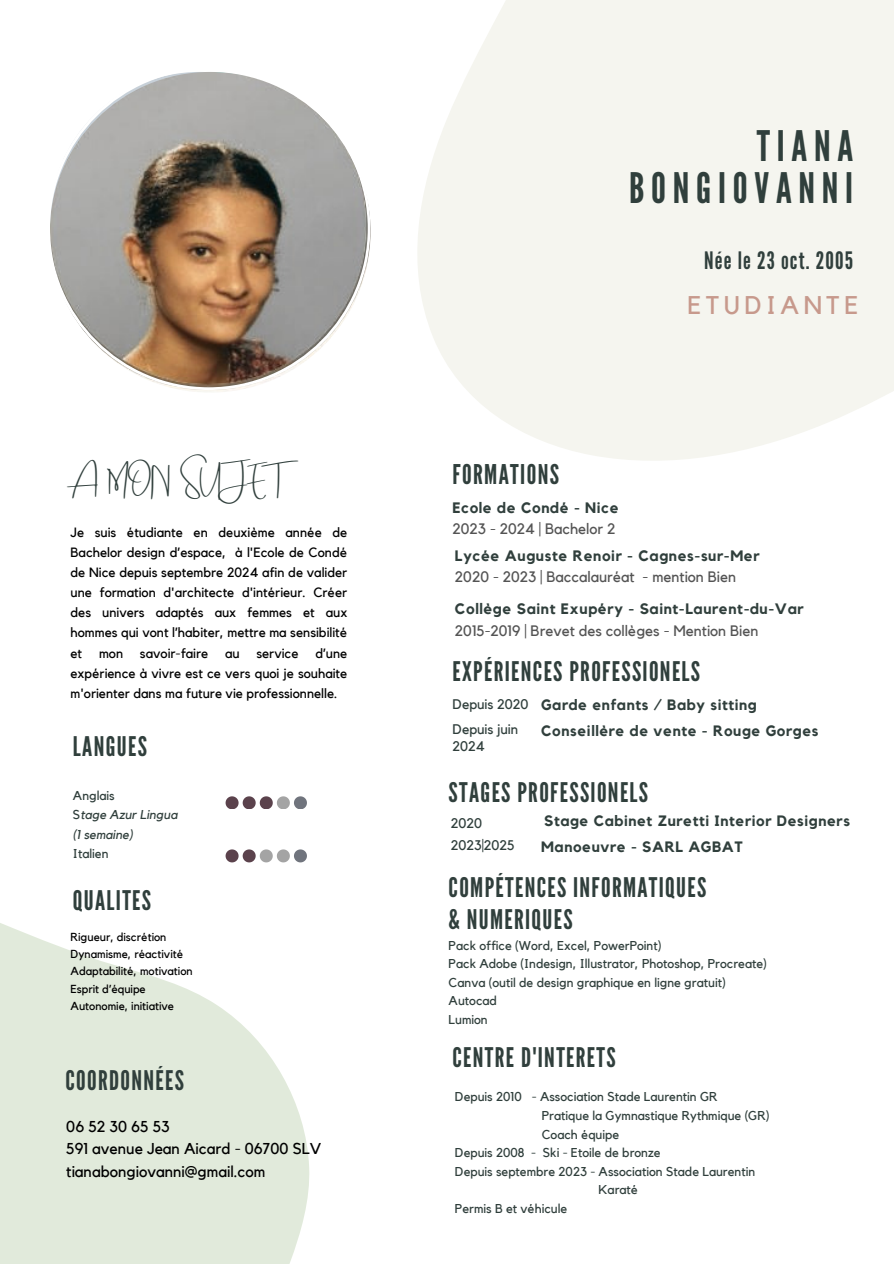
<style>
.page{position:relative;width:894px;height:1264px;background:#fff}
.page>*{position:absolute;margin:0;border:0;box-sizing:border-box;transform-origin:0 0}
.t1{font:42px/42.8px "League Gothic";letter-spacing:.16em;color:#303f3c;text-align:right}
.t2{font:27.15px "League Gothic";letter-spacing:.05em;color:#303f3c}
.t3{font:27px/31.8px "League Gothic";letter-spacing:.05em;color:#303f3c}
.t4{font:25.5px "Kollektif";letter-spacing:.175em;color:#c7998c}
.t5{font:24px "League Gothic";letter-spacing:.05em;color:#303f3c}
.t6{font:18px "Amsterdam Two";letter-spacing:.05em;color:#303f3c}
.t7{font:15.75px/22.5px "Kollektif";color:#000}
.t8{font:15.15px "Kollektif";color:#545454}
.t9{font:700 15.15px "Kollektif";letter-spacing:.04em;color:#303f3c}
.t10{font:700 15px "Kollektif";letter-spacing:.04em;color:#303f3c}
.t11{font:13.95px/16.4px "Kollektif";color:#303f3c}
.t12{font:13.35px/20.1px "Kollektif";color:#000;text-align:justify}
.t13{font:12.75px "Kollektif";color:#303f3c}
.t14{font:italic 12.75px/19.2px "Kollektif";color:#303f3c}
.t15{font:11.55px "Kollektif";color:#000}
.s1{font-style:normal}
</style>
<div class="page">
<svg style="left:0;top:862px;width:310px;height:401px;fill:#e1eadb"></svg>
<svg style="left:225px;top:796px;width:81px;height:12px"></svg>
<svg style="left:417px;top:0;width:476px;height:461px;fill:#f5f5ef"></svg>
<svg style="left:50px;top:72px;width:320px;height:318px"></svg>
<svg style="left:225px;top:849px;width:82px;height:13px"></svg>
<p class="t6" style="left:73px;top:473px;width:232px">A MON SUJET</p>
<p class="t12" style="left:70px;top:522px;width:278px">Je suis étudiante en deuxième année de Bachelor design d’espace, à l'Ecole de Condé de Nice depuis septembre 2024 afin de valider une formation d'architecte d'intérieur. Créer des univers adaptés aux femmes et aux hommes qui vont l’habiter, mettre ma sensibilité et</p>
<p class="t12" style="left:99px;top:643px;width:26px">mon</p>
<p class="t12" style="left:140px;top:643px;width:70px">savoir-faire</p>
<p class="t12" style="left:225px;top:643px;width:16px">au</p>
<p class="t12" style="left:256px;top:643px;width:44px">service</p>
<p class="t12" style="left:70px;top:643px;width:278px;text-indent:245px">d’une expérience à vivre est ce vers quoi je souhaite m'orienter dans ma future vie professionnelle.</p>
<h4 class="t3" style="left:73px;top:731px;width:75px">LANGUES</h4>
<p class="t13" style="left:73px;top:790px;width:43px">Anglais</p>
<h2 class="t14" style="left:73px;top:806px;width:106px"><span class="s1">S</span>tage Azur Lingua (1 semaine)</h2>
<p class="t13" style="left:73px;top:847px;width:37px">Italien</p>
<p class="t3" style="left:73px;top:884px;width:80px">QUALITES</p>
<p class="t15" style="left:70px;top:931px;width:97px">Rigueur, discrétion</p>
<p class="t15" style="left:70px;top:948px;width:114px">Dynamisme, réactivité</p>
<p class="t15" style="left:70px;top:966px;width:124px">Adaptabilité, motivation</p>
<p class="t15" style="left:70px;top:983px;width:77px">Esprit d’équipe</p>
<p class="t15" style="left:70px;top:1000px;width:105px">Autonomie, initiative</p>
<h1 class="t3" style="left:66px;top:1064px;width:120px">COORDONNÉES</h1>
<h3 class="t7" style="left:66px;top:1115px;width:256px">06 52 30 65 53<br>591 avenue Jean Aicard - 06700 SLV tianabongiovanni@gmail.com</h3>
<p class="t1" style="left:629px;top:125px;width:225px">TIANA<br>BONGIOVANNI</p>
<p class="t5" style="left:704px;top:247px;width:150px">Née le 23 oct. 2005</p>
<p class="t2" style="left:452px;top:459px;width:108px">FORMATIONS</p>
<p class="t9" style="left:452px;top:500px;width:167px">Ecole de Condé - Nice</p>
<p class="t8" style="left:452px;top:522px;width:164px">2023 - 2024 | Bachelor 2</p>
<p class="t4" style="left:687px;top:294px;width:172px">ETUDIANTE</p>
<p class="t9" style="left:455px;top:548px;width:306px">Lycée Auguste Renoir - Cagnes-sur-Mer</p>
<p class="t8" style="left:455px;top:570px;width:282px">2020 - 2023 | Baccalauréat - mention Bien</p>
<p class="t9" style="left:455px;top:602px;width:350px">Collège Saint Exupéry - Saint-Laurent-du-Var</p>
<p class="t8" style="left:455px;top:623px;width:305px">2015-2019 | Brevet des collèges - Mention Bien</p>
<p class="t3" style="left:452px;top:656px;width:249px">EXPÉRIENCES PROFESSIONELS</p>
<p class="t11" style="left:452px;top:696px;width:77px">Depuis 2020</p>
<h2 class="t10" style="left:541px;top:698px;width:217px">Garde enfants / Baby sitting</h2>
<h6 class="t11" style="left:452px;top:721px;width:67px">Depuis juin<br>2024</h6>
<h2 class="t10" style="left:541px;top:723px;width:279px">Conseillère de vente - Rouge Gorges</h2>
<h5 class="t3" style="left:448px;top:777px;width:201px">STAGES PROFESSIONELS</h5>
<h2 class="t11" style="left:451px;top:815px;width:33px">2020</h2>
<p class="t10" style="left:544px;top:814px;width:307px">Stage Cabinet Zuretti Interior Designers</p>
<p class="t11" style="left:451px;top:838px;width:65px">2023|2025</p>
<h5 class="t10" style="left:541px;top:839px;width:203px">Manoeuvre - SARL AGBAT</h5>
<h2 class="t3" style="left:448px;top:872px;width:259px">COMPÉTENCES INFORMATIQUES &amp; NUMERIQUES</h2>
<h2 class="t13" style="left:448px;top:939px;width:214px">Pack office (Word, Excel, PowerPoint)</h2>
<h5 class="t13" style="left:448px;top:957px;width:320px">Pack Adobe (Indesign, Illustrator, Photoshop, Procreate)</h5>
<h6 class="t13" style="left:448px;top:976px;width:279px">Canva (outil de design graphique en ligne gratuit)</h6>
<h5 class="t13" style="left:448px;top:995px;width:50px">Autocad</h5>
<h6 class="t13" style="left:448px;top:1013px;width:41px">Lumion</h6>
<h5 class="t3" style="left:452px;top:1042px;width:165px">CENTRE D'INTERETS</h5>
<h6 class="t13" style="left:455px;top:1090px;width:264px">Depuis 2010 - Association Stade Laurentin GR</h6>
<h2 class="t13" style="left:541px;top:1109px;width:229px">Pratique la Gymnastique Rythmique (GR)</h2>
<p class="t13" style="left:541px;top:1128px;width:79px">Coach équipe</p>
<p class="t13" style="left:455px;top:1146px;width:207px">Depuis 2008 - Ski - Etoile de bronze</p>
<h5 class="t13" style="left:455px;top:1165px;width:302px">Depuis septembre 2023 - Association Stade Laurentin</h5>
<h5 class="t13" style="left:598px;top:1183px;width:41px">Karaté</h5>
<p class="t13" style="left:455px;top:1202px;width:114px">Permis B et véhicule</p>
</div>
